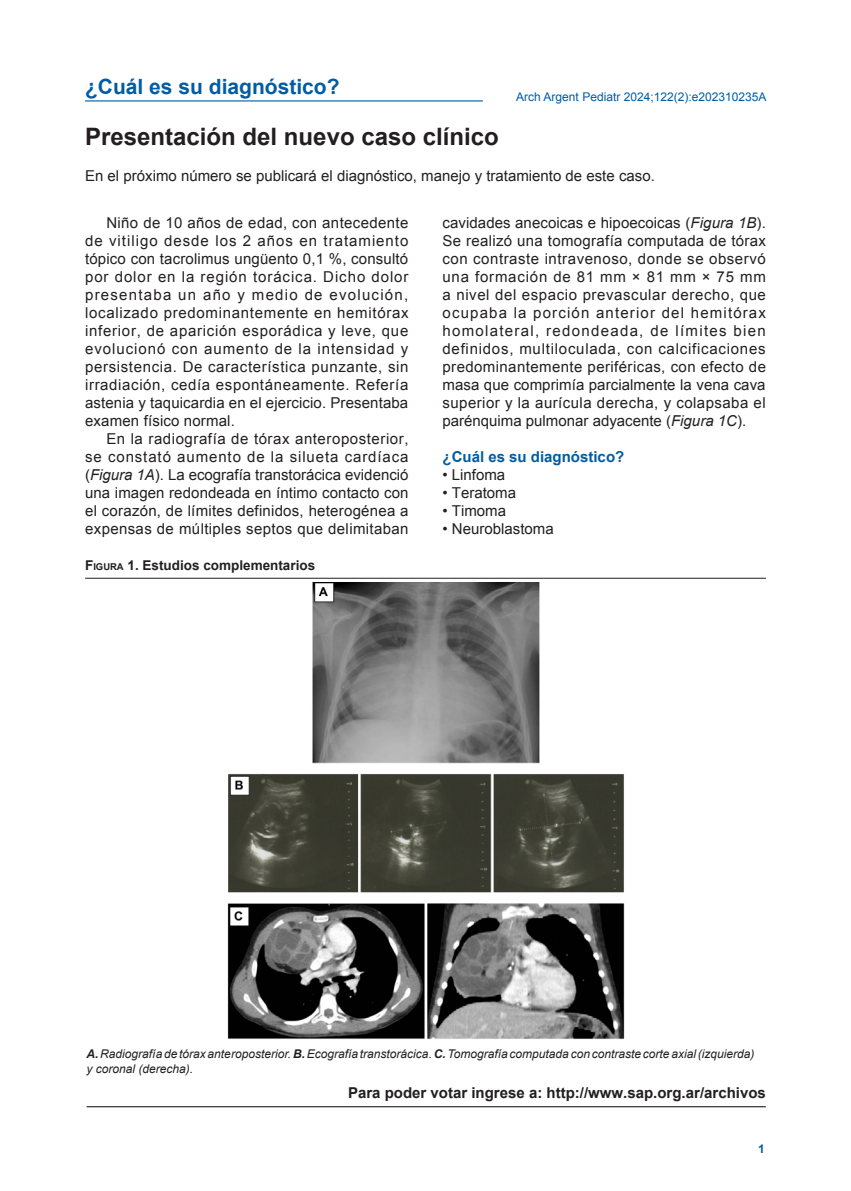
<style>
.page{position:relative;width:851px;height:1191px;background:#fff}
.page>*{position:absolute;margin:0;border:0;box-sizing:border-box;transform-origin:0 0}
._1_Título_Artículo_x{font:700 24px "Arial";color:#231f20}
.t1{font:700 21px "Arial";color:#015ca3}
._0_Texto_x10{font:15px/18px "Arial";letter-spacing:.01em;color:#231f20;text-align:justify}
._0_Texto_x10-2{font:700 15px "Arial";color:#231f20}
._0_Texto_x10_tab_s_m{font:15px "Arial";color:#231f20}
._6_Sub__x10B_May-min{font:700 15px "Arial";color:#015ca3}
._9_Cuadros_Títulos_x{font:700 13.5px "Arial";color:#231f20}
._9_Cuadros_textos_x8{font:italic 12px/15px "Arial";color:#231f20}
.t2{font:12px "Arial";color:#015ca3}
.t3{font:700 12px "Arial";color:#015ca3}
.s1{font-style:italic}
.s2{font-style:inherit}
.s3{font-size:9.45px}
.s4{font-weight:700}
</style>
<div class="page">
<hr style="left:85px;top:100px;width:398px;height:1px;background:#015ca3">
<hr style="left:87px;top:1106px;width:678px;height:1px;background:#231f20">
<hr style="left:85px;top:578px;width:680px;height:1px;background:#231f20">
<img style="left:227px;top:582px;width:398px;height:458px">
<h2 class="t1" style="left:85px;top:72px;width:256px">¿Cuál es su diagnóstico?</h2>
<p class="t2" style="left:516px;top:89px;width:252px">Arch Argent Pediatr 2024;122(2):e202310235A</p>
<p class="_1_Título_Artículo_x" style="left:85px;top:121px;width:415px">Presentación del nuevo caso clínico</p>
<p class="_0_Texto_x10" style="left:85px;top:167px;width:571px">En el próximo número se publicará el diagnóstico, manejo y tratamiento de este caso.</p>
<p class="_0_Texto_x10" style="left:85px;top:214px;width:325px;text-indent:21px">Niño de 10 años de edad, con antecedente de vitiligo desde los 2 años en tratamiento tópico con tacrolimus ungüento 0,1 %, consultó por dolor en la región torácica. Dicho dolor presentaba un año y medio de evolución, localizado predominantemente en hemitórax inferior, de aparición esporádica y leve, que evolucionó con aumento de la intensidad y persistencia. De característica punzante, sin irradiación, cedía espontáneamente. Refería astenia y taquicardia en el ejercicio. Presentaba examen físico normal.</p>
<p class="_0_Texto_x10" style="left:85px;top:430px;width:325px;text-indent:21px">En la radiografía de tórax anteroposterior, se constató aumento de la silueta cardíaca (<span class="s1">Figura 1A</span>). La ecografía transtorácica evidenció una imagen redondeada en íntimo contacto con el corazón, de límites definidos, heterogénea a expensas de múltiples septos que delimitaban</p>
<p class="_9_Cuadros_Títulos_x" style="left:85px;top:556px;width:232px"><span class="s2">F</span><span class="s3">IGURA</span> 1. Estudios complementarios</p>
<p class="_0_Texto_x10" style="left:442px;top:214px;width:325px">cavidades anecoicas e hipoecoicas (<span class="s1">Figura 1B</span>).<br>Se realizó una tomografía computada de tórax con contraste intravenoso, donde se observó una formación de 81 mm × 81 mm × 75 mm a nivel del espacio prevascular derecho, que ocupaba la porción anterior del hemitórax homolateral, redondeada, de límites bien definidos, multiloculada, con calcificaciones predominantemente periféricas, con efecto de masa que comprimía parcialmente la vena cava superior y la aurícula derecha, y colapsaba el parénquima pulmonar adyacente (<span class="s1">Figura 1C</span>).</p>
<p class="_6_Sub__x10B_May-min" style="left:442px;top:447px;width:183px">¿Cuál es su diagnóstico?</p>
<p class="_0_Texto_x10_tab_s_m" style="left:442px;top:465px;width:64px">• Linfoma</p>
<p class="_0_Texto_x10_tab_s_m" style="left:442px;top:483px;width:75px">• Teratoma</p>
<p class="_0_Texto_x10_tab_s_m" style="left:442px;top:501px;width:65px">• Timoma</p>
<p class="_0_Texto_x10_tab_s_m" style="left:442px;top:519px;width:113px">• Neuroblastoma</p>
<p class="_9_Cuadros_textos_x8" style="left:86px;top:1046px;width:669px"><span class="s4">A.</span> Radiografía de tórax anteroposterior. <span class="s4">B.</span> Ecografía transtorácica. <span class="s4">C.</span> Tomografía computada con contraste corte axial (izquierda) y coronal (derecha).</p>
<p class="_0_Texto_x10-2" style="left:348px;top:1082px;width:419px">Para poder votar ingrese a: http://www.sap.org.ar/archivos</p>
<p class="t3" style="left:758px;top:1140px;width:8px">1</p>
</div>
